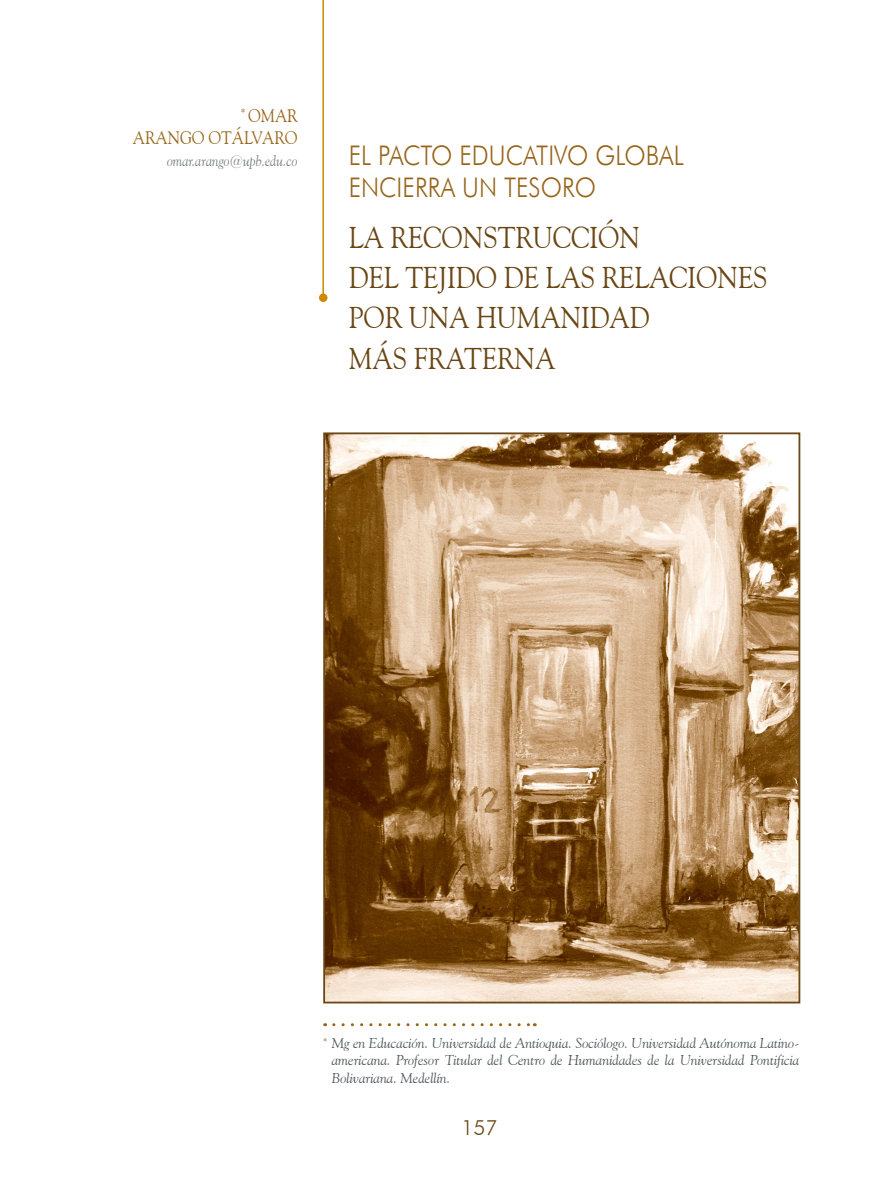
<style>
.page{position:relative;width:893px;height:1191px;background:#fff}
.page>*{position:absolute;margin:0;border:0;box-sizing:border-box;transform-origin:0 0}
.t1{font:30px/40.2px "Goudy Old Style BT";color:#6a4615;scale:.9 1}
.t2{font:300 27px/32.4px "Futura BT";color:#97641a;scale:.9 1}
.t3{font:300 21px "Futura BT";color:#6a4615}
.t4{font:18px/21.6px "Goudy Old Style BT";color:#97641a;text-align:right;scale:.9 1}
.t5{font:italic 15px "Goudy Old Style BT";color:#777e7f;scale:.9 1}
.t6{font:italic 14.25px/17.1px "Goudy Old Style BT";color:#4c5759;text-align:justify}
</style>
<div class="page">
<hr style="left:322px;top:0;width:2px;height:297px;background:#ce8900">
<div style="left:319px;top:293px;width:8px;height:9px;background:#ce8900;border-radius:50%"></div>
<img style="left:326px;top:435px;width:471px;height:565px">
<div style="left:323px;top:432px;width:477px;height:571px;border:2px solid #6a4615"></div>
<svg style="left:334px;top:1023px;width:201px;height:3px"></svg>
<p class="t4" style="left:133px;top:105px;width:185px"><sup>*</sup> OMAR<br>ARANGO OTÁLVARO</p>
<p class="t5" style="left:167px;top:152px;width:147px">omar.arango@upb.edu.co</p>
<h2 class="t2" style="left:349px;top:138px;width:374px">EL PACTO EDUCATIVO GLOBAL<br>ENCIERRA UN TESORO</h2>
<h1 class="t1" style="left:349px;top:217px;width:467px">LA RECONSTRUCCIÓN<br>DEL TEJIDO DE LAS RELACIONES<br>POR UNA HUMANIDAD<br>MÁS FRATERNA</h1>
<p class="t6" style="left:332px;top:1034px;width:469px;text-indent:-9px"><sup>*</sup> Mg en Educación. Universidad de Antioquia. Sociólogo. Universidad Autónoma Latino&shy;americana. Profesor Titular del Centro de Humanidades de la Universidad Pontificia Bolivariana. Medellín.</p>
<h3 class="t3" style="left:461px;top:1114px;width:38px">157</h3>
</div>
